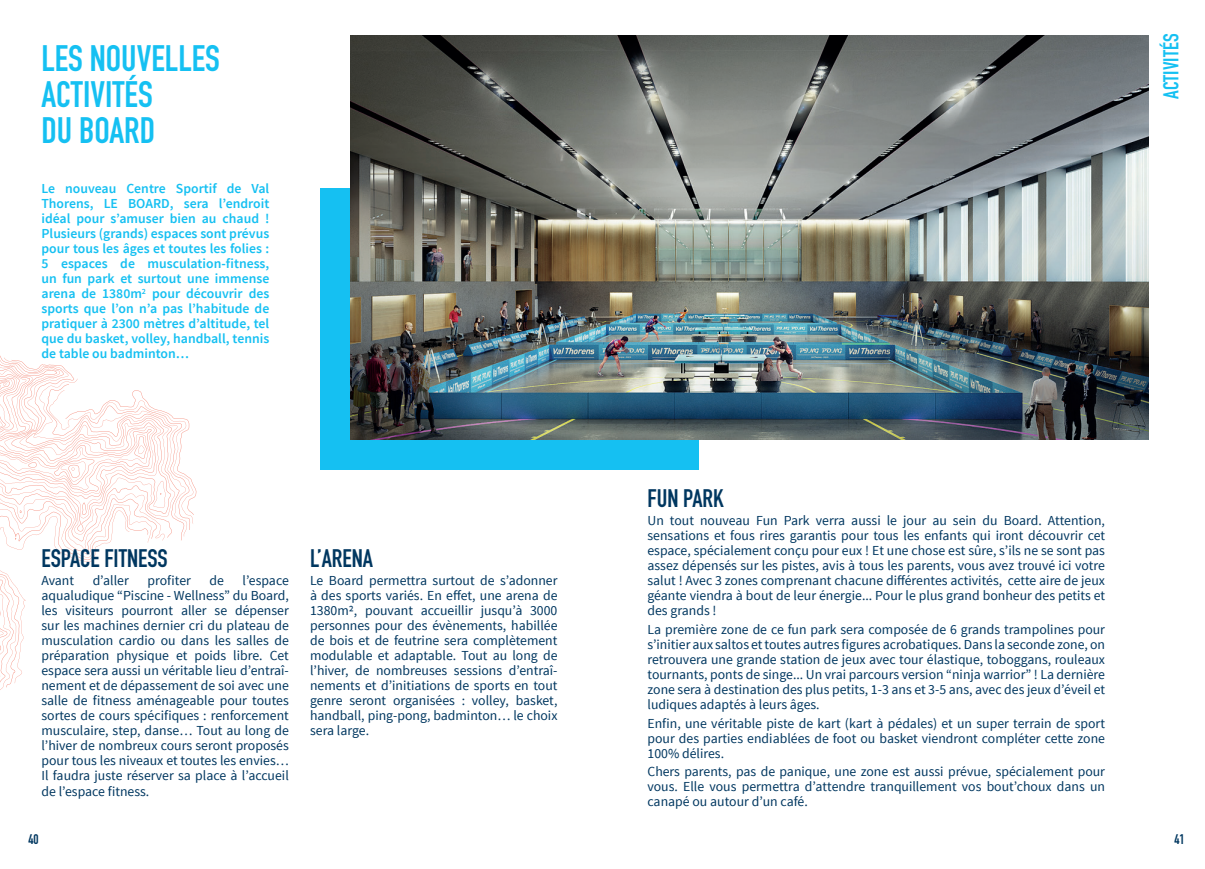
<style>
.page{position:relative;width:1205px;height:869px;background:#fff}
.page>*{position:absolute;margin:0;border:0;box-sizing:border-box;transform-origin:0 0}
.t1{font:700 36.25px/36.2px "DIN Condensed";color:#15c0f2}
.t2{font:700 25px "DIN Condensed";color:#003760}
.t3{font:700 21.25px "DIN Condensed";color:#15c0f2}
.t4{font:13.75px/15px "Source Sans Pro";color:#003760;text-align:justify}
.t5{font:600 13.75px/15px "Source Sans Pro";color:#15c0f2;text-align:justify}
.t6{font:700 13.75px "DIN Condensed";color:#003760}
</style>
<div class="page">
<div style="left:320px;top:188px;width:378px;height:281px;background:#15c0f2"></div>
<img style="left:351px;top:35px;width:797px;height:404px">
<svg style="left:175px;top:418px;width:9px;height:123px"></svg>
<svg style="left:0;top:355px;width:171px;height:328px"></svg>
<h1 class="t1" style="left:41px;top:40px;width:180px">LES NOUVELLES<br>ACTIVITÉS<br>DU BOARD</h1>
<h3 class="t3" style="left:1157px;top:99px;width:67px;rotate:-90deg">ACTIVITÉS</h3>
<p class="t5" style="left:41px;top:181px;width:229px">Le nouveau Centre Sportif de Val Thorens, LE BOARD, sera l’endroit idéal pour s’amuser bien au chaud !<br>Plusieurs (grands) espaces sont prévus pour tous les âges et toutes les folies :<br>5 espaces de musculation-fitness, un fun park et surtout une immense arena de 1380m<sup>2</sup> pour découvrir des sports que l’on n’a pas l’habitude de pratiquer à 2300 mètres d’altitude, tel que du basket, volley, handball, tennis de table ou badminton…</p>
<h2 class="t2" style="left:41px;top:541px;width:128px">ESPACE FITNESS</h2>
<p class="t4" style="left:41px;top:573px;width:34px">Avant</p>
<p class="t4" style="left:93px;top:573px;width:38px">d’aller</p>
<p class="t4" style="left:147px;top:573px;width:45px">profiter</p>
<p class="t4" style="left:209px;top:573px;width:16px">de</p>
<p class="t4" style="left:41px;top:573px;width:249px;text-indent:201px">l’espace aqualudique “Piscine - Wellness” du Board, les visiteurs pourront aller se dépenser sur les machines dernier cri du plateau de musculation cardio ou dans les salles de préparation physique et poids libre. Cet espace sera aussi un véritable lieu d’entraî&shy;nement et de dépassement de soi avec une salle de fitness aménageable pour toutes sortes de cours spécifiques : renforcement musculaire, step, danse… Tout au long de l’hiver de nombreux cours seront proposés pour tous les niveaux et toutes les envies… Il faudra juste réserver sa place à l’accueil de l’espace fitness.</p>
<h2 class="t2" style="left:310px;top:541px;width:64px">L’ARENA</h2>
<p class="t4" style="left:310px;top:573px;width:249px">Le Board permettra surtout de s’adonner à des sports variés. En effet, une arena de 1380m2, pouvant accueillir jusqu’à 3000 personnes pour des évènements, habillée de bois et de feutrine sera complètement modulable et adaptable. Tout au long de l’hiver, de nombreuses sessions d’entraî&shy;nements et d’initiations de sports en tout genre seront organisées : volley, basket, handball, ping-pong, badminton… le choix sera large.</p>
<h2 class="t2" style="left:647px;top:481px;width:78px">FUN PARK</h2>
<p class="t4" style="left:647px;top:513px;width:459px">Un tout nouveau Fun Park verra aussi le jour au sein du Board. Attention, sensations et fous rires garantis pour tous les enfants qui iront découvrir cet espace, spécialement conçu pour eux ! Et une chose est sûre, s’ils ne se sont pas assez dépensés sur les pistes, avis à tous les parents, vous avez trouvé ici votre salut ! Avec 3 zones comprenant chacune différentes activités, cette aire de jeux géante viendra à bout de leur énergie... Pour le plus grand bonheur des petits et des grands !</p>
<p class="t4" style="left:647px;top:622px;width:459px">La première zone de ce fun park sera composée de 6 grands trampolines pour s’initier aux saltos et toutes autres figures acrobatiques. Dans la seconde zone, on retrouvera une grande station de jeux avec tour élastique, toboggans, rouleaux tournants, ponts de singe... Un vrai parcours version “ninja warrior” ! La dernière zone sera à destination des plus petits, 1-3 ans et 3-5 ans, avec des jeux d’éveil et ludiques adaptés à leurs âges.</p>
<p class="t4" style="left:647px;top:715px;width:459px">Enfin, une véritable piste de kart (kart à pédales) et un super terrain de sport pour des parties endiablées de foot ou basket viendront compléter cette zone 100% délires.</p>
<p class="t4" style="left:647px;top:764px;width:459px">Chers parents, pas de panique, une zone est aussi prévue, spécialement pour vous. Elle vous permettra d’attendre tranquillement vos bout’choux dans un canapé ou autour d’un café.</p>
<p class="t6" style="left:28px;top:829px;width:12px">40</p>
<p class="t6" style="left:1174px;top:829px;width:12px">41</p>
</div>
